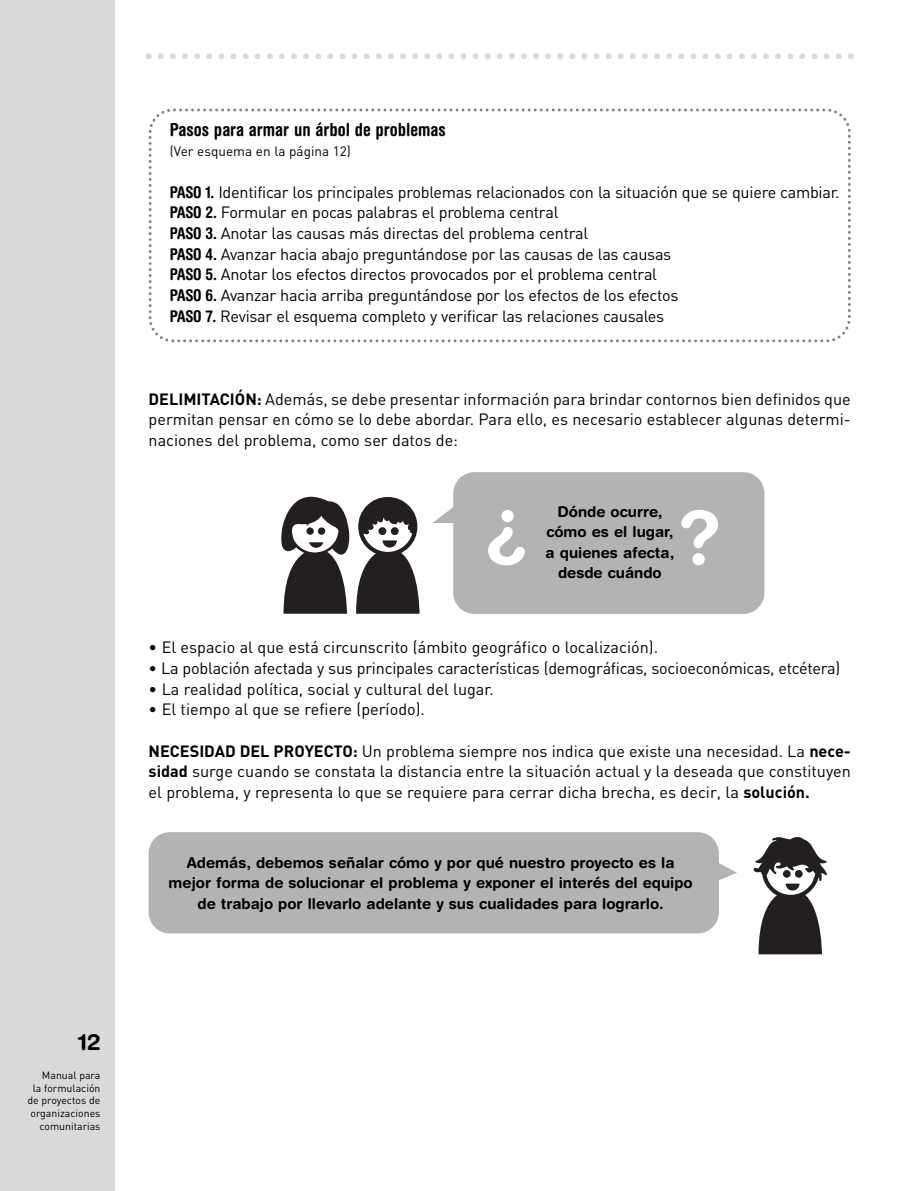
<style>
.page{position:relative;width:915px;height:1191px;background:#fff}
.page>*{position:absolute;margin:0;border:0;box-sizing:border-box;transform-origin:0 0}
.t1{font:700 75px "Helvetica Rounded";color:#fff}
.t2{font:700 22.5px "Helvetica Rounded";color:#000}
.t3{font:700 condensed 18px "Helvetica Rounded";color:#000}
.t4{font:16.2px/20.7px "DIN";letter-spacing:-.015em;color:#000;text-align:justify}
.t5{font:700 15px/20.2px "Helvetica Rounded";color:#000;text-align:center}
.t6{font:13.5px "DIN";color:#000}
.t7{font:10.5px/12.6px "DIN";color:#000;text-align:right}
.s1{font-family:"Helvetica Rounded";font-weight:700;font-stretch:condensed}
.s2{font-weight:700}
</style>
<div class="page">
<div style="left:0;top:1px;width:114px;height:1190px;background:#d9d9d9"></div>
<svg style="left:145px;top:53px;width:708px;height:6px"></svg>
<svg style="left:281px;top:497px;width:68px;height:116px"></svg>
<div style="left:306px;top:527px;width:8px;height:8px;background:#231f20;border-radius:50%"></div>
<div style="left:318px;top:527px;width:7px;height:8px;background:#231f20;border-radius:50%"></div>
<svg style="left:356px;top:497px;width:63px;height:116px"></svg>
<div style="left:378px;top:527px;width:8px;height:8px;background:#231f20;border-radius:50%"></div>
<div style="left:390px;top:527px;width:8px;height:8px;background:#231f20;border-radius:50%"></div>
<svg style="left:753px;top:837px;width:73px;height:117px"></svg>
<div style="left:782px;top:870px;width:8px;height:7px;background:#231f20;border-radius:50%"></div>
<div style="left:794px;top:870px;width:8px;height:7px;background:#231f20;border-radius:50%"></div>
<div style="left:453px;top:472px;width:311px;height:142px;background:#b3b3b3;border-radius:21px"></div>
<svg style="left:433px;top:503px;width:21px;height:20px"></svg>
<div style="left:148px;top:832px;width:570px;height:101px;background:#b3b3b3;border-radius:21px"></div>
<svg style="left:718px;top:862px;width:18px;height:22px"></svg>
<svg style="left:148px;top:108px;width:703px;height:235px"></svg>
<h2 class="t2" style="left:78px;top:1033px;width:24px">12</h2>
<p class="t7" style="left:27px;top:1070px;width:75px">Manual para<br>la formulación de proyectos de organizaciones comunitarias</p>
<p class="t3" style="left:170px;top:122px;width:277px">Pasos para armar un árbol de problemas</p>
<p class="t6" style="left:170px;top:147px;width:182px">(Ver esquema en la página 12)</p>
<p class="t4" style="left:170px;top:183px;width:671px;text-align:left"><span class="s1">PASO 1.</span> Identificar los principales problemas relacionados con la situación que se quiere cambiar.<br><span class="s1">PASO 2.</span> Formular en pocas palabras el problema central<br><span class="s1">PASO 3.</span> Anotar las causas más directas del problema central<br><span class="s1">PASO 4.</span> Avanzar hacia abajo preguntándose por las causas de las causas<br><span class="s1">PASO 5.</span> Anotar los efectos directos provocados por el problema central<br><span class="s1">PASO 6.</span> Avanzar hacia arriba preguntándose por los efectos de los efectos<br><span class="s1">PASO 7.</span> Revisar el esquema completo y verificar las relaciones causales</p>
<p class="t4" style="left:148px;top:390px;width:703px"><span class="s2">DELIMITACIÓN:</span> Además, se debe presentar información para brindar contornos bien definidos que permitan pensar en cómo se lo debe abordar. Para ello, es necesario establecer algunas determi&shy;naciones del problema, como ser datos de:</p>
<p class="t5" style="left:545px;top:503px;width:130px">Dónde ocurre, cómo es el lugar, a quienes afecta, desde cuándo</p>
<h1 class="t1" style="left:484px;top:495px;width:45px">¿</h1>
<h1 class="t1" style="left:678px;top:510px;width:45px">?</h1>
<p class="t4" style="left:148px;top:639px;width:511px">• El espacio al que está circunscrito (ámbito geográfico o localización).</p>
<p class="t4" style="left:148px;top:659px;width:693px">• La población afectada y sus principales características (demográficas, socioeconómicas, etcétera)</p>
<p class="t4" style="left:148px;top:680px;width:346px">• La realidad política, social y cultural del lugar.</p>
<p class="t4" style="left:148px;top:701px;width:278px">• El tiempo al que se refiere (período).</p>
<p class="t4" style="left:148px;top:742px;width:703px"><span class="s2">NECESIDAD DEL PROYECTO:</span> Un problema siempre nos indica que existe una necesidad. La <span class="s2">nece&shy;sidad</span> surge cuando se constata la distancia entre la situación actual y la deseada que constituyen el problema, y representa lo que se requiere para cerrar dicha brecha, es decir, la <span class="s2">solución.</span></p>
<p class="t5" style="left:168px;top:854px;width:525px">Además, debemos señalar cómo y por qué nuestro proyecto es la mejor forma de solucionar el problema y exponer el interés del equipo de trabajo por llevarlo adelante y sus cualidades para lograrlo.</p>
</div>
